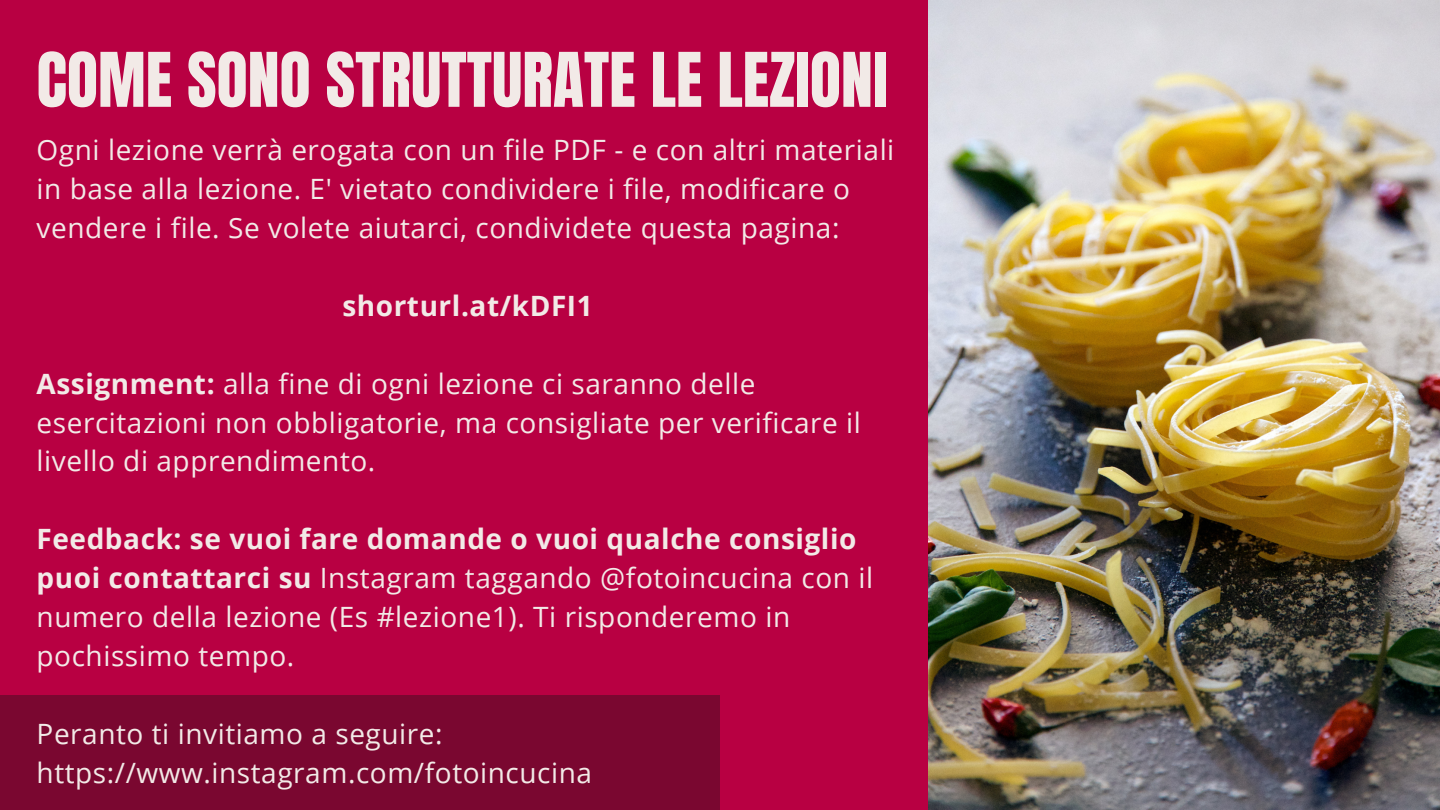
<style>
.page{position:relative;width:1440px;height:810px;background:#b80042}
.page>*{position:absolute;margin:0;border:0;box-sizing:border-box;transform-origin:0 0}
.t1{font:64px "Anton";color:#f2eae7}
.t2{font:28px/38.9px "Open Sans";letter-spacing:.02em;color:#f2eae7}
.t3{font:700 28px "Open Sans";letter-spacing:.02em;color:#f2eae7}
.s1{font-weight:700}
</style>
<div class="page">
<div style="left:0;top:695px;width:720px;height:115px;background:#7a0730"></div>
<img style="left:929px;top:0;width:511px;height:810px">
<h1 class="t1" style="left:37px;top:34px;width:852px">COME SONO STRUTTURATE LE LEZIONI</h1>
<p class="t2" style="left:37px;top:130px;width:859px">Ogni lezione verrà erogata con un file PDF - e con altri materiali in base alla lezione. E' vietato condividere i file, modificare o vendere i file. Se volete aiutarci, condividete questa pagina:</p>
<p class="t3" style="left:342px;top:286px;width:252px">shorturl.at/kDFI1</p>
<p class="t2" style="left:37px;top:363px;width:826px"><span class="s1">Assignment:</span> alla fine di ogni lezione ci saranno delle esercitazioni non obbligatorie, ma consigliate per verificare il livello di apprendimento.</p>
<p class="t2" style="left:37px;top:519px;width:838px"><span class="s1">Feedback: se vuoi fare domande o vuoi qualche consiglio puoi contattarci su</span> Instagram taggando @fotoincucina con il numero della lezione (Es #lezione1). Ti risponderemo in pochissimo tempo.</p>
<p class="t2" style="left:37px;top:714px;width:557px">Peranto ti invitiamo a seguire: https://www.instagram.com/fotoincucina</p>
</div>
